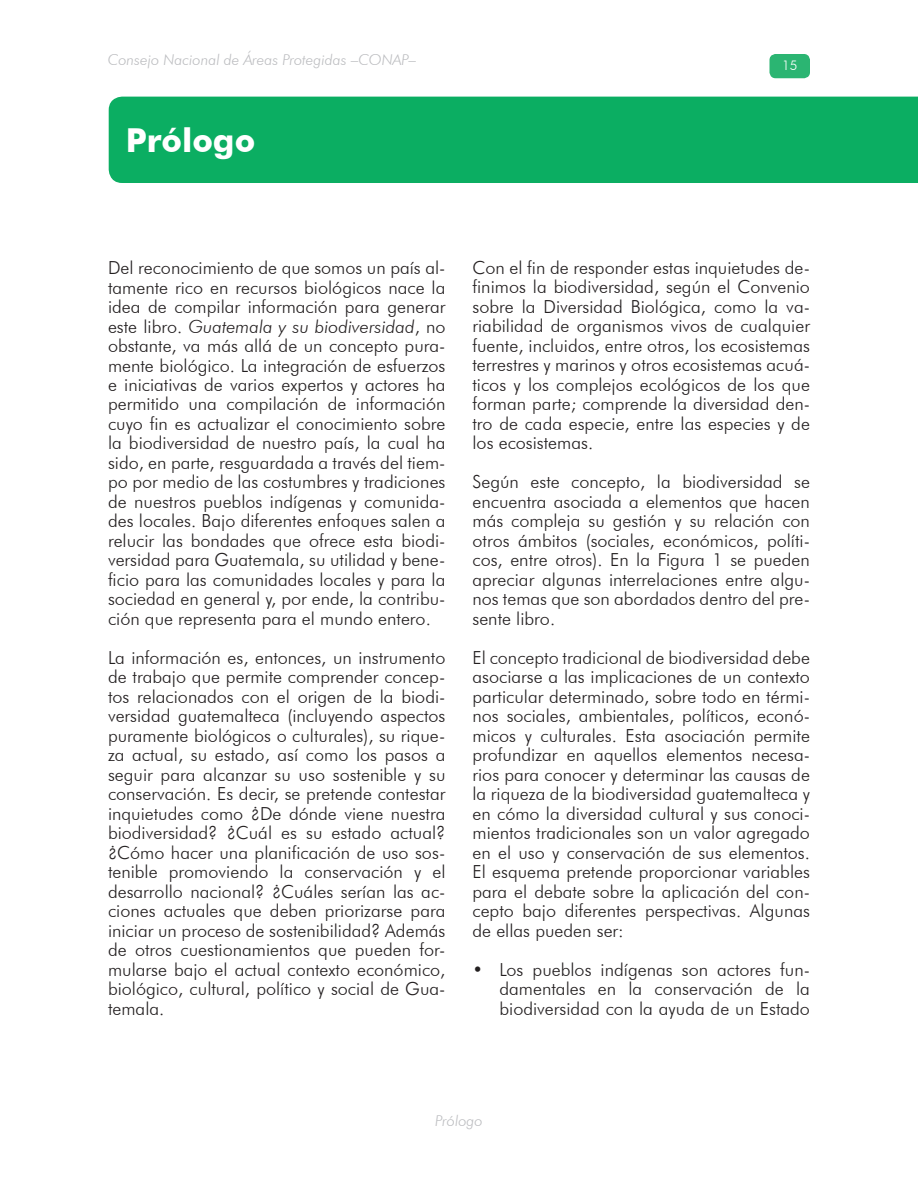
<style>
.page{position:relative;width:918px;height:1188px;background:#fff}
.page>*{position:absolute;margin:0;border:0;box-sizing:border-box;transform-origin:0 0}
.t1{font:700 33px "Futura BT";color:#fff}
.t2{font:300 18px/19.5px "Futura BT";color:#231f20;text-align:justify}
.t3{font:italic 300 15px "Futura BT";color:#bcbdc0}
.t4{font:300 13.5px "Futura BT";color:#fff}
.s1{font-style:italic}
</style>
<div class="page">
<div style="left:770px;top:55px;width:39px;height:23px;background:#2bb572;border-radius:5px"></div>
<div style="left:769px;top:54px;width:41px;height:24px;border:2px solid #2bb572;border-radius:5px"></div>
<div style="left:109px;top:97px;width:809px;height:86px;background:#0bae62"></div>
<p class="t3" style="left:108px;top:51px;width:310px">Consejo Nacional de Áreas Protegidas –CONAP–</p>
<p class="t4" style="left:782px;top:57px;width:17px">15</p>
<h1 class="t1" style="left:126px;top:121px;width:131px">Prólogo</h1>
<p class="t2" style="left:108px;top:258px;width:339px">Del reconocimiento de que somos un país al&shy;tamente rico en recursos biológicos nace la idea de compilar información para generar este libro. <span class="s1">Guatemala y su biodiversidad</span>, no obstante, va más allá de un concepto pura&shy;mente biológico. La integración de esfuerzos e iniciativas de varios expertos y actores ha permitido una compilación de información cuyo fin es actualizar el conocimiento sobre la biodiversidad de nuestro país, la cual ha sido, en parte, resguardada a través del tiem&shy;po por medio de las costumbres y tradiciones de nuestros pueblos indígenas y comunida&shy;des locales. Bajo diferentes enfoques salen a relucir las bondades que ofrece esta biodi&shy;versidad para Guatemala, su utilidad y bene&shy;ficio para las comunidades locales y para la sociedad en general y, por ende, la contribu&shy;ción que representa para el mundo entero.</p>
<p class="t2" style="left:108px;top:648px;width:339px">La información es, entonces, un instrumento de trabajo que permite comprender concep&shy;tos relacionados con el origen de la biodi&shy;versidad guatemalteca (incluyendo aspectos puramente biológicos o culturales), su rique&shy;za actual, su estado, así como los pasos a seguir para alcanzar su uso sostenible y su conservación. Es decir, se pretende contestar inquietudes como ¿De dónde viene nuestra biodiversidad? ¿Cuál es su estado actual? ¿Cómo hacer una planificación de uso sos&shy;tenible promoviendo la conservación y el desarrollo nacional? ¿Cuáles serían las ac&shy;ciones actuales que deben priorizarse para iniciar un proceso de sostenibilidad? Además de otros cuestionamientos que pueden for&shy;mularse bajo el actual contexto económico, biológico, cultural, político y social de Gua&shy;temala.</p>
<p class="t2" style="left:472px;top:258px;width:339px">Con el fin de responder estas inquietudes de&shy;finimos la biodiversidad, según el Convenio sobre la Diversidad Biológica, como la va&shy;riabilidad de organismos vivos de cualquier fuente, incluidos, entre otros, los ecosistemas terrestres y marinos y otros ecosistemas acuá&shy;ticos y los complejos ecológicos de los que forman parte; comprende la diversidad den&shy;tro de cada especie, entre las especies y de los ecosistemas.</p>
<p class="t2" style="left:472px;top:472px;width:339px">Según este concepto, la biodiversidad se encuentra asociada a elementos que hacen más compleja su gestión y su relación con otros ámbitos (sociales, económicos, políti&shy;cos, entre otros). En la Figura 1 se pueden apreciar algunas interrelaciones entre algu&shy;nos temas que son abordados dentro del pre&shy;sente libro.</p>
<p class="t2" style="left:472px;top:647px;width:339px">El concepto tradicional de biodiversidad debe asociarse a las implicaciones de un contexto particular determinado, sobre todo en térmi&shy;nos sociales, ambientales, políticos, econó&shy;micos y culturales. Esta asociación permite profundizar en aquellos elementos necesa&shy;rios para conocer y determinar las causas de la riqueza de la biodiversidad guatemalteca y en cómo la diversidad cultural y sus conoci&shy;mientos tradicionales son un valor agregado en el uso y conservación de sus elementos.<br>El esquema pretende proporcionar variables para el debate sobre la aplicación del con&shy;cepto bajo diferentes perspectivas. Algunas de ellas pueden ser:</p>
<p class="t2" style="left:500px;top:959px;width:312px;text-indent:-27px">• Los pueblos indígenas son actores fun&shy;damentales en la conservación de la biodiversidad con la ayuda de un Estado</p>
<p class="t3" style="left:435px;top:1112px;width:49px">Prólogo</p>
</div>
